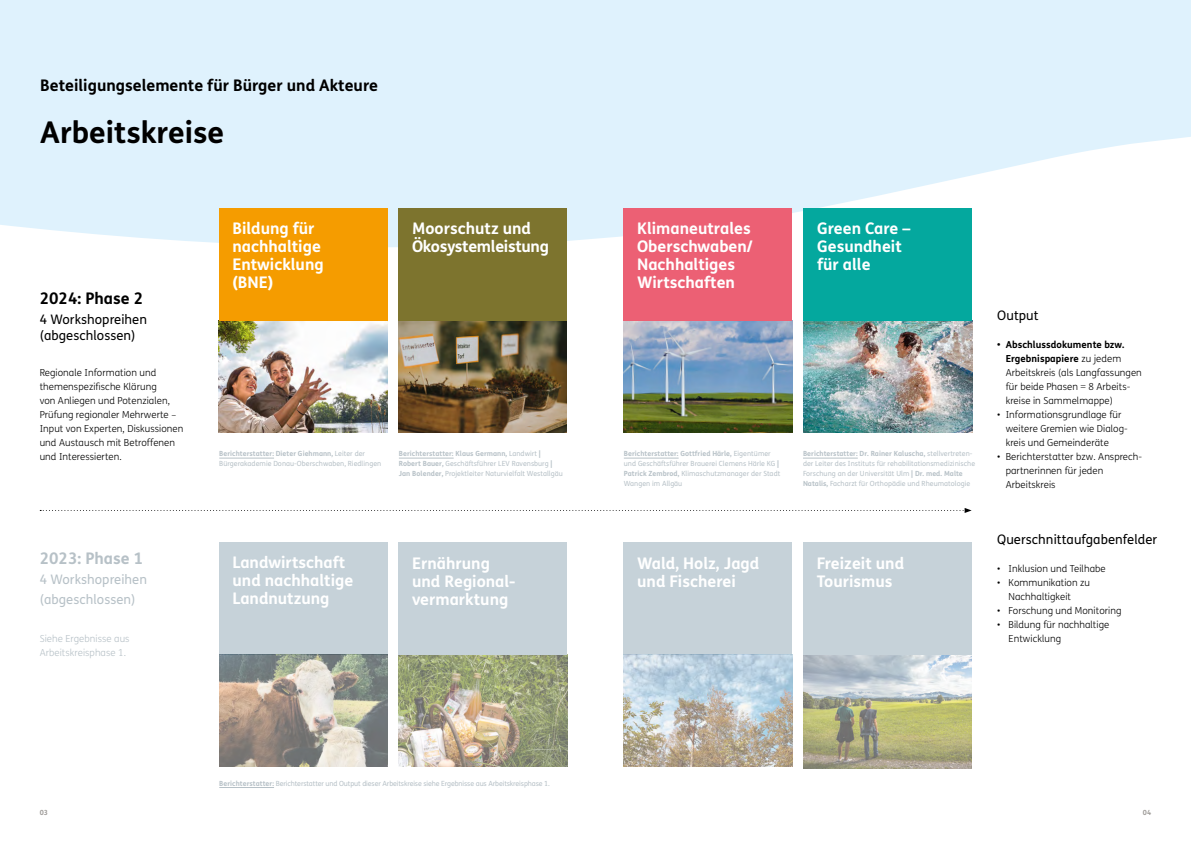
<style>
.page{position:relative;width:1191px;height:842px;background:#fff}
.page>*{position:absolute;margin:0;border:0;box-sizing:border-box;transform-origin:0 0}
.t1{font:700 30px "FS Me";color:#000}
.t2{font:700 16px/18px "FS Me";color:#fff}
.t3{font:700 16px "FS Me";color:#000}
.t4{font:700 16px/18px "FS Me";letter-spacing:-.02em;color:#fff}
.t5{font:700 16px "FS Me";color:#b7c1c7}
.t6{font:13.1px/16px "FS Me";letter-spacing:.005em;color:#000}
.t7{font:13.1px/20px "FS Me";letter-spacing:.005em;color:#b7c1c7}
.t8{font:300 9.7px/14px "FS Me";letter-spacing:.005em;color:#000}
.t9{font:300 9.7px/14px "FS Me";letter-spacing:.005em;color:#b7c1c7}
.t10{font:7.1px/10px "FS Me";letter-spacing:.005em;color:#b7c1c7}
.t11{font:7.1px "FS Me";letter-spacing:-.015em;color:#b7c1c7}
.t12{font:700 7.1px "FS Me";color:#9d9a97}
.s1{font-weight:700}
</style>
<div class="page">
<svg style="left:0;top:0;width:1191px;height:263px;background:#e3f3fd"></svg>
<img style="left:803px;top:320px;width:169px;height:112px">
<hr style="left:624px;top:458px;width:54px;height:1px;background:#b7c1c7">
<hr style="left:803px;top:458px;width:54px;height:1px;background:#b7c1c7">
<img style="left:623px;top:320px;width:169px;height:113px">
<img style="left:803px;top:655px;width:168px;height:113px">
<div style="left:623px;top:543px;width:169px;height:112px;background:#c6d2d9"></div>
<div style="left:803px;top:543px;width:168px;height:112px;background:#c6d2d9"></div>
<img style="left:623px;top:655px;width:169px;height:111px">
<div style="left:623px;top:208px;width:169px;height:112px;background:#ec6074"></div>
<div style="left:803px;top:208px;width:169px;height:112px;background:#04a89e"></div>
<svg style="left:40px;top:508px;width:931px;height:5px"></svg>
<img style="left:219px;top:320px;width:168px;height:112px">
<hr style="left:219px;top:458px;width:55px;height:1px;background:#b7c1c7">
<hr style="left:399px;top:458px;width:55px;height:1px;background:#b7c1c7">
<img style="left:398px;top:320px;width:169px;height:112px">
<img style="left:398px;top:655px;width:169px;height:112px">
<div style="left:398px;top:543px;width:169px;height:112px;background:#c6d2d9"></div>
<div style="left:219px;top:543px;width:168px;height:112px;background:#c6d2d9"></div>
<hr style="left:219px;top:787px;width:55px;height:1px;background:#b7c1c7">
<img style="left:219px;top:655px;width:168px;height:112px">
<div style="left:219px;top:208px;width:168px;height:112px;background:#f59c00"></div>
<div style="left:398px;top:208px;width:169px;height:112px;background:#7d742e"></div>
<h2 class="t3" style="left:40px;top:72px;width:339px">Beteiligungselemente für Bürger und Akteure</h2>
<h1 class="t1" style="left:40px;top:109px;width:185px">Arbeitskreise</h1>
<h2 class="t3" style="left:40px;top:286px;width:105px">2024: Phase 2</h2>
<h3 class="t6" style="left:40px;top:311px;width:109px">4 Workshopreihen (abgeschlossen)</h3>
<h3 class="t8" style="left:40px;top:365px;width:145px">Regionale Information und themenspezifische Klärung<br>von Anliegen und Potenzialen,<br>Prüfung regionaler Mehrwerte –<br>Input von Experten, Diskussionen und Austausch mit Betroffenen und Interessierten.</h3>
<h2 class="t5" style="left:40px;top:546px;width:105px">2023: Phase 1</h2>
<h3 class="t7" style="left:40px;top:570px;width:109px">4 Workshopreihen (abgeschlossen)</h3>
<h3 class="t9" style="left:40px;top:631px;width:91px">Siehe Ergebnisse aus<br>Arbeitskreisphase 1.</h3>
<h2 class="t2" style="left:232px;top:219px;width:93px">Bildung für nachhaltige<br>Entwicklung (BNE)</h2>
<h2 class="t4" style="left:412px;top:219px;width:138px">Moorschutz und<br>Ökosystemleistung</h2>
<p class="t10" style="left:219px;top:448px;width:163px"><span class="s1">Berichterstatter: Dieter Giehmann,</span> Leiter der<br>Bürgerakademie Donau-Oberschwaben, Riedlingen</p>
<p class="t10" style="left:399px;top:448px;width:165px"><span class="s1">Berichterstatter: Klaus Germann,</span> Landwirt <span class="s1">|<br>Robert Bauer,</span> Geschäftsführer LEV Ravensburg <span class="s1">|<br>Jan Bolender,</span> Projektleiter Naturvielfalt Westallgäu</p>
<h2 class="t2" style="left:232px;top:552px;width:122px">Landwirtschaft und nachhaltige<br>Landnutzung</h2>
<h2 class="t2" style="left:412px;top:553px;width:105px">Ernährung und Regional&shy;vermarktung</h2>
<p class="t11" style="left:219px;top:778px;width:332px"><span class="s1">Berichterstatter:</span> Berichterstatter und Output dieser Arbeitskreise siehe Ergebnisse aus Arbeitskreisphase 1.</p>
<h2 class="t2" style="left:637px;top:219px;width:117px">Klimaneutrales<br>Oberschwaben/<br>Nachhaltiges<br>Wirtschaften</h2>
<h2 class="t2" style="left:817px;top:219px;width:95px">Green Care –<br>Gesundheit für alle</h2>
<p class="t10" style="left:624px;top:448px;width:158px"><span class="s1">Berichterstatter: Gottfried Härle,</span> Eigentümer und Geschäftsführer Brauerei Clemens Härle KG <span class="s1">| Patrick Zembrod,</span> Klimaschutzmanager der Stadt Wangen im Allgäu</p>
<p class="t10" style="left:803px;top:448px;width:174px"><span class="s1">Berichterstatter: Dr. Rainer Kaluscha,</span> stellvertreten&shy;der Leiter des Instituts für rehabilitationsmedizinische Forschung an der Universität Ulm <span class="s1">| Dr. med. Malte Natalis,</span> Facharzt für Orthopädie und Rheumatologie</p>
<h2 class="t2" style="left:637px;top:553px;width:124px">Wald, Holz, Jagd und Fischerei</h2>
<h2 class="t2" style="left:817px;top:553px;width:89px">Freizeit und<br>Tourismus</h2>
<h3 class="t6" style="left:997px;top:307px;width:43px">Output</h3>
<h3 class="t8" style="left:1005px;top:337px;width:138px;text-indent:-9px"><span class="s1">• Abschlussdokumente bzw.<br>Ergebnispapiere</span> zu jedem<br>Arbeitskreis (als Langfassungen für beide Phasen = 8 Arbeits&shy;kreise in Sammelmappe)</h3>
<h3 class="t8" style="left:1005px;top:407px;width:124px;text-indent:-9px">• Informationsgrundlage für weitere Gremien wie Dialog&shy;kreis und Gemeinderäte</h3>
<h3 class="t8" style="left:1005px;top:449px;width:138px;text-indent:-9px">• Berichterstatter bzw. Ansprech&shy;partnerinnen für jeden<br>Arbeitskreis</h3>
<h3 class="t6" style="left:997px;top:531px;width:161px">Querschnittaufgabenfelder</h3>
<h3 class="t8" style="left:997px;top:561px;width:110px">• Inklusion und Teilhabe</h3>
<h3 class="t8" style="left:1008px;top:575px;width:83px;text-indent:-11px">• Kommunikation zu<br>Nachhaltigkeit</h3>
<h3 class="t8" style="left:997px;top:603px;width:126px">• Forschung und Monitoring</h3>
<h3 class="t8" style="left:1008px;top:617px;width:102px;text-indent:-11px">• Bildung für nachhaltige<br>Entwicklung</h3>
<p class="t12" style="left:40px;top:807px;width:10px">03</p>
<p class="t12" style="left:1143px;top:807px;width:10px">04</p>
</div>
